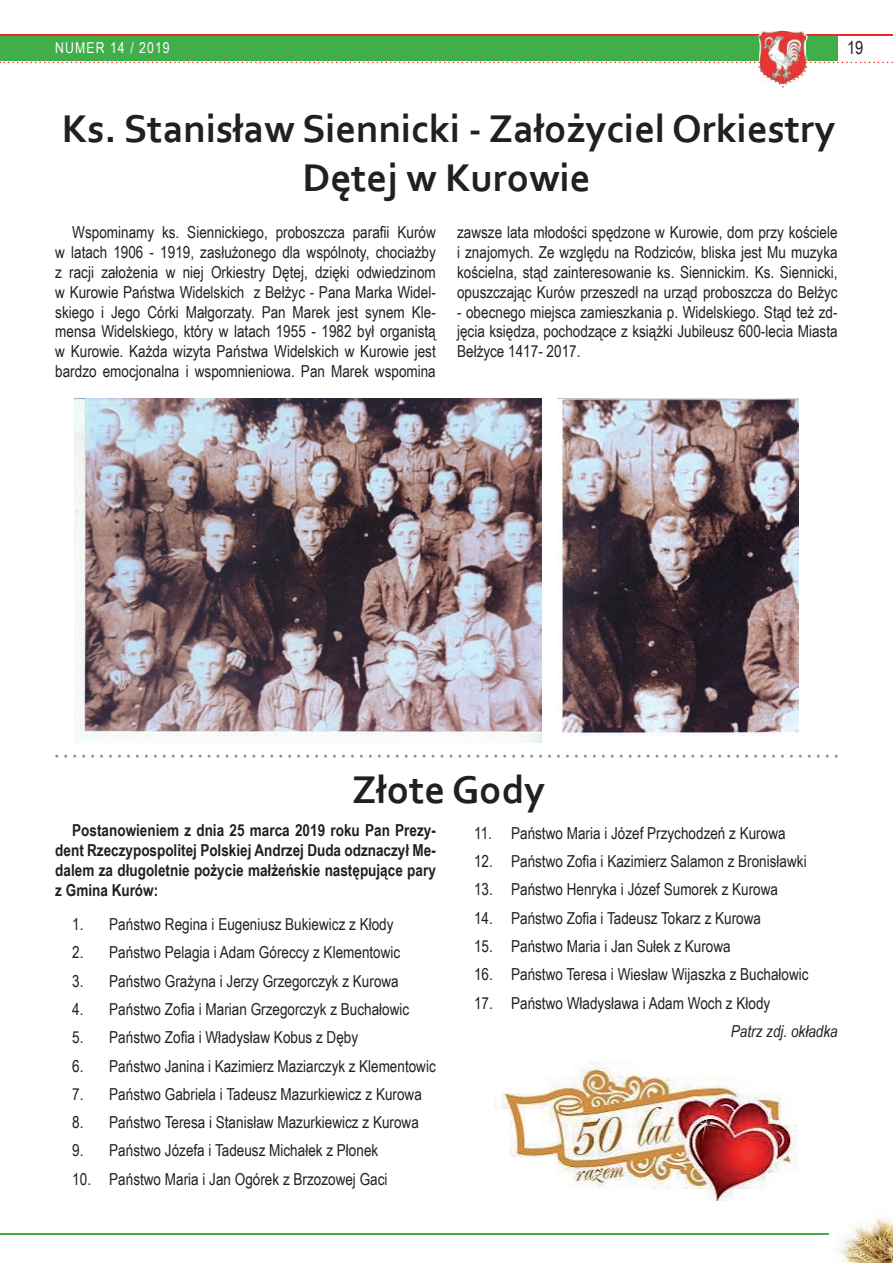
<style>
.page{position:relative;width:893px;height:1263px;background:#fff}
.page>*{position:absolute;margin:0;border:0;box-sizing:border-box;transform-origin:0 0}
.t1{font:700 40.5px/48.6px "Corbel";color:#231f20;text-align:center}
.t2{font:18px "Arial Narrow";color:#231f20}
.t3{font:16.5px/19.8px "Arial Narrow";color:#231f20;text-align:justify}
.t4{font:700 16.5px/19.8px "Arial Narrow";color:#231f20;text-align:justify}
.t5{font:italic 16.5px "Arial Narrow";color:#231f20}
.t6{font:15px "Arial Narrow";letter-spacing:.07em;color:#fff}
</style>
<div class="page">
<div style="left:0;top:35px;width:838px;height:26px;background:#40ae49"></div>
<hr style="left:0;top:34px;width:893px;height:2px;background:#ee2926">
<img style="left:758px;top:30px;width:49px;height:32px">
<img style="left:760px;top:31px;width:46px;height:31px">
<img style="left:760px;top:34px;width:46px;height:27px">
<svg style="left:0;top:62px;width:893px;height:26px"></svg>
<hr style="left:0;top:1233px;width:893px;height:2px;background:#40ae49">
<img style="left:838px;top:1217px;width:55px;height:46px">
<img style="left:829px;top:1233px;width:64px;height:2px">
<svg style="left:55px;top:755px;width:783px;height:3px"></svg>
<img style="left:557px;top:398px;width:241px;height:337px">
<img style="left:74px;top:398px;width:467px;height:344px">
<img style="left:494px;top:1061px;width:303px;height:139px">
<p class="t6" style="left:55px;top:36px;width:116px">NUMER 14 / 2019</p>
<p class="t2" style="left:847px;top:34px;width:18px">19</p>
<h1 class="t1" style="left:62px;top:104px;width:775px">Ks. Stanisław Siennicki - Założyciel Orkiestry<br>Dętej w Kurowie</h1>
<p class="t3" style="left:55px;top:222px;width:382px;text-indent:17px">Wspominamy ks. Siennickiego, proboszcza parafii Kurów w latach 1906 - 1919, zasłużonego dla wspólnoty, chociażby z racji założenia w niej Orkiestry Dętej, dzięki odwiedzinom w Kurowie Państwa Widelskich z Bełżyc - Pana Marka Widel&shy;skiego i Jego Córki Małgorzaty. Pan Marek jest synem Kle&shy;mensa Widelskiego, który w latach 1955 - 1982 był organistą w Kurowie. Każda wizyta Państwa Widelskich w Kurowie jest bardzo emocjonalna i wspomnieniowa. Pan Marek wspomina</p>
<p class="t3" style="left:457px;top:222px;width:382px">zawsze lata młodości spędzone w Kurowie, dom przy kościele i znajomych. Ze względu na Rodziców, bliska jest Mu muzyka kościelna, stąd zainteresowanie ks. Siennickim. Ks. Siennicki, opuszczając Kurów przeszedł na urząd proboszcza do Bełżyc</p>
<p class="t3" style="left:457px;top:301px;width:382px">- obecnego miejsca zamieszkania p. Widelskiego. Stąd też zd&shy;jęcia księdza, pochodzące z książki Jubileusz 600-lecia Miasta Bełżyce 1417- 2017.</p>
<h1 class="t1" style="left:352px;top:764px;width:194px">Złote Gody</h1>
<p class="t4" style="left:55px;top:820px;width:382px;text-indent:17px">Postanowieniem z dnia 25 marca 2019 roku Pan Prezy&shy;dent Rzeczypospolitej Polskiej Andrzej Duda odznaczył Me&shy;dalem za długoletnie pożycie małżeńskie następujące pary z Gmina Kurów:</p>
<p class="t3" style="left:72px;top:914px;width:323px">1. Państwo Regina i Eugeniusz Bukiewicz z Kłody</p>
<p class="t3" style="left:72px;top:942px;width:330px">2. Państwo Pelagia i Adam Góreccy z Klementowic</p>
<p class="t3" style="left:72px;top:970px;width:328px">3. Państwo Grażyna i Jerzy Grzegorczyk z Kurowa</p>
<p class="t3" style="left:72px;top:999px;width:339px">4. Państwo Zofia i Marian Grzegorczyk z Buchałowic</p>
<p class="t3" style="left:72px;top:1027px;width:287px">5. Państwo Zofia i Władysław Kobus z Dęby</p>
<p class="t3" style="left:72px;top:1055px;width:365px">6. Państwo Janina i Kazimierz Maziarczyk z Klementowic</p>
<p class="t3" style="left:72px;top:1083px;width:351px">7. Państwo Gabriela i Tadeusz Mazurkiewicz z Kurowa</p>
<p class="t3" style="left:72px;top:1112px;width:348px">8. Państwo Teresa i Stanisław Mazurkiewicz z Kurowa</p>
<p class="t3" style="left:72px;top:1140px;width:308px">9. Państwo Józefa i Tadeusz Michałek z Płonek</p>
<p class="t3" style="left:72px;top:1168px;width:317px">10. Państwo Maria i Jan Ogórek z Brzozowej Gaci</p>
<p class="t3" style="left:474px;top:822px;width:313px">11. Państwo Maria i Józef Przychodzeń z Kurowa</p>
<p class="t3" style="left:474px;top:851px;width:334px">12. Państwo Zofia i Kazimierz Salamon z Bronisławki</p>
<p class="t3" style="left:474px;top:879px;width:305px">13. Państwo Henryka i Józef Sumorek z Kurowa</p>
<p class="t3" style="left:474px;top:907px;width:288px">14. Państwo Zofia i Tadeusz Tokarz z Kurowa</p>
<p class="t3" style="left:474px;top:936px;width:258px">15. Państwo Maria i Jan Sułek z Kurowa</p>
<p class="t3" style="left:474px;top:964px;width:336px">16. Państwo Teresa i Wiesław Wijaszka z Buchałowic</p>
<p class="t3" style="left:474px;top:992px;width:298px">17. Państwo Władysława i Adam Woch z Kłody</p>
<p class="t5" style="left:731px;top:1020px;width:108px">Patrz zdj. okładka</p>
</div>
